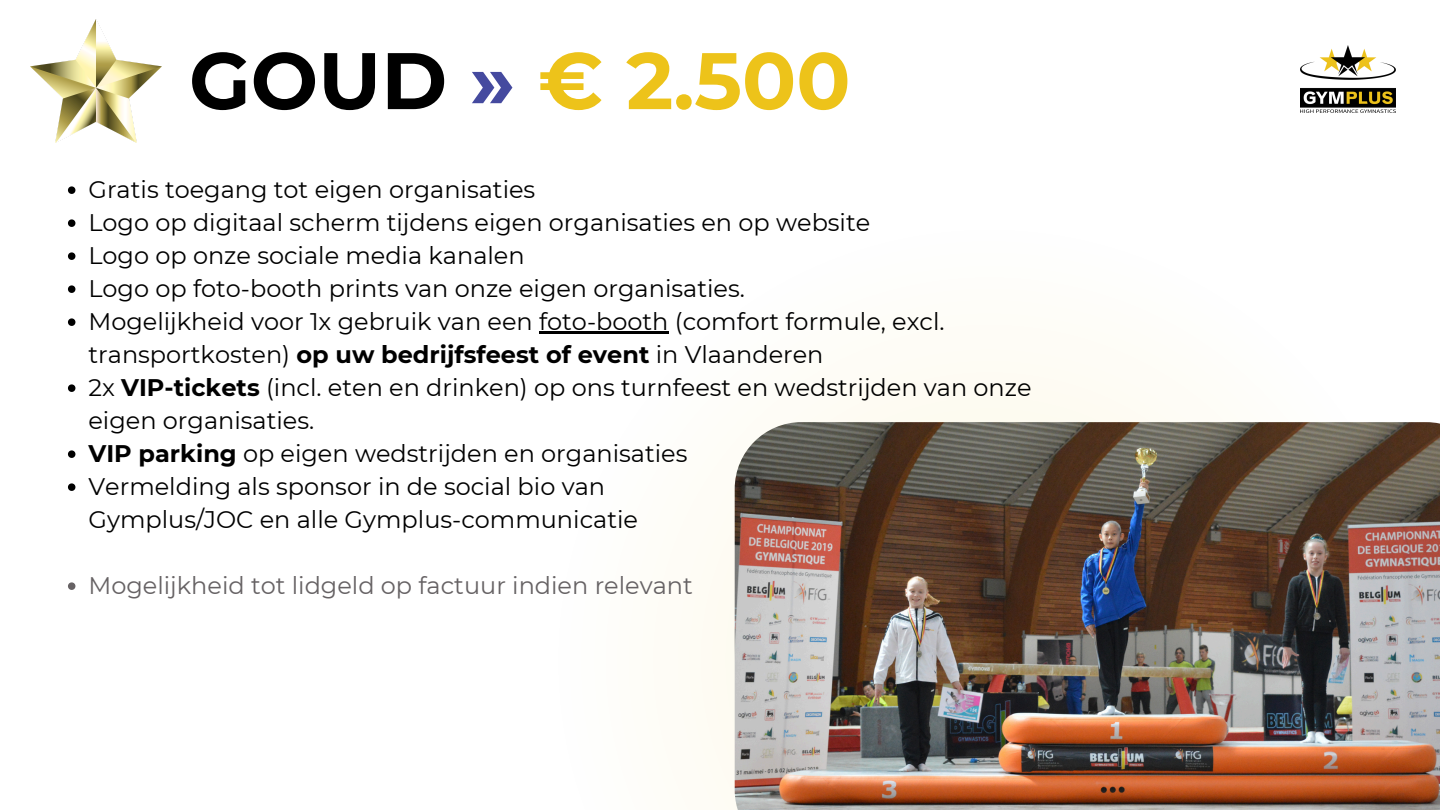
<style>
.page{position:relative;width:1440px;height:810px;background:#fff}
.page>*{position:absolute;margin:0;border:0;box-sizing:border-box;transform-origin:0 0}
.t1{font:700 80px "Montserrat";color:#edc31a}
.t2{font:24px/33px "Montserrat";color:#000}
.t3{font:24px "Montserrat";color:#666264}
.s1{color:#000}
.s2{color:#454a9f}
.s3{font-weight:700}
</style>
<div class="page">
<img style="left:30px;top:19px;width:131px;height:123px">
<img style="left:1301px;top:45px;width:94px;height:67px">
<svg style="left:539px;top:333px;width:631px;height:477px"></svg>
<img style="left:735px;top:422px;width:705px;height:388px">
<svg style="left:68px;top:186px;width:7px;height:8px"></svg>
<svg style="left:68px;top:219px;width:7px;height:8px"></svg>
<svg style="left:68px;top:252px;width:7px;height:8px"></svg>
<svg style="left:68px;top:285px;width:7px;height:8px"></svg>
<svg style="left:68px;top:318px;width:7px;height:8px"></svg>
<hr style="left:539px;top:331px;width:130px;height:2px;background:#000">
<svg style="left:68px;top:384px;width:7px;height:8px"></svg>
<svg style="left:68px;top:450px;width:7px;height:8px"></svg>
<svg style="left:68px;top:483px;width:7px;height:8px"></svg>
<svg style="left:68px;top:582px;width:7px;height:8px"></svg>
<p class="t1" style="left:189px;top:32px;width:663px"><span class="s1">GOUD</span> <span class="s2">»</span> € 2.500</p>
<p class="t2" style="left:88px;top:173px;width:448px">Gratis toegang tot eigen organisaties</p>
<h1 class="t2" style="left:88px;top:206px;width:783px">Logo op digitaal scherm tijdens eigen organisaties en op website</h1>
<p class="t2" style="left:88px;top:239px;width:438px">Logo op onze sociale media kanalen</p>
<p class="t2" style="left:88px;top:272px;width:658px">Logo op foto-booth prints van onze eigen organisaties.</p>
<p class="t2" style="left:88px;top:305px;width:858px">Mogelijkheid voor 1x gebruik van een foto-booth (comfort formule, excl. transportkosten) <span class="s3">op uw bedrijfsfeest of event</span> in Vlaanderen</p>
<p class="t2" style="left:88px;top:371px;width:945px">2x <span class="s3">VIP-tickets</span> (incl. eten en drinken) op ons turnfeest en wedstrijden van onze eigen organisaties.</p>
<p class="t2" style="left:88px;top:437px;width:601px"><span class="s3">VIP parking</span> op eigen wedstrijden en organisaties</p>
<p class="t2" style="left:88px;top:470px;width:551px">Vermelding als sponsor in de social bio van<br>Gymplus/JOC en alle Gymplus-communicatie</p>
<p class="t3" style="left:88px;top:570px;width:606px">Mogelijkheid tot lidgeld op factuur indien relevant</p>
</div>
